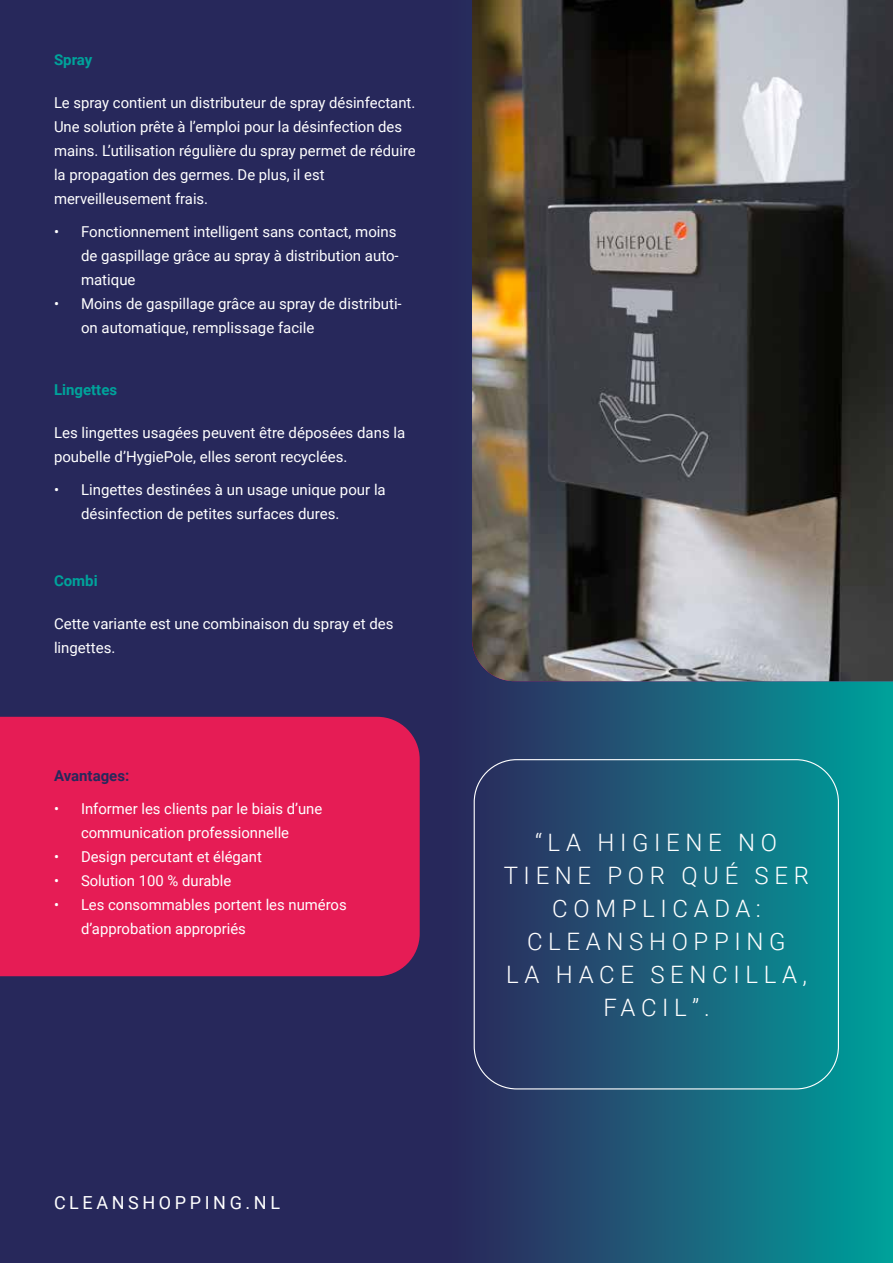
<style>
.page{position:relative;width:893px;height:1263px;background:#27285b}
.page>*{position:absolute;margin:0;border:0;box-sizing:border-box;transform-origin:0 0}
.t1{font:300 24px/33px "Roboto";letter-spacing:.235em;color:#fff;text-align:center}
.t2{font:18px "Roboto";letter-spacing:.2em;color:#fff}
.t3{font:15px/24px "Roboto";color:#fff}
.t4{font:700 15px "Roboto";color:#00a39b}
.t5{font:700 15px "Roboto";color:#27285b}
</style>
<div class="page">
<div style="left:446px;top:0;width:447px;height:1263px;background:linear-gradient(to right,#32255a,#03a09c)"></div>
<div style="left:0;top:717px;width:420px;height:259px;background:#e61c55"></div>
<img style="left:472px;top:0;width:421px;height:681px">
<p class="t4" style="left:54px;top:49px;width:40px">Spray</p>
<p class="t3" style="left:54px;top:91px;width:363px">Le spray contient un distributeur de spray désinfectant.<br>Une solution prête à l’emploi pour la désinfection des mains. L’utilisation régulière du spray permet de réduire la propagation des germes. De plus, il est merveilleusement frais.</p>
<p class="t3" style="left:81px;top:219px;width:319px;text-indent:-27px">• Fonctionnement intelligent sans contact, moins de gaspillage grâce au spray à distribution auto&shy;matique</p>
<p class="t3" style="left:81px;top:291px;width:322px;text-indent:-27px">• Moins de gaspillage grâce au spray de distributi&shy;on automatique, remplissage facile</p>
<p class="t4" style="left:54px;top:379px;width:65px">Lingettes</p>
<p class="t3" style="left:54px;top:420px;width:353px">Les lingettes usagées peuvent être déposées dans la poubelle d’HygiePole, elles seront recyclées.</p>
<p class="t3" style="left:81px;top:477px;width:306px;text-indent:-27px">• Lingettes destinées à un usage unique pour la désinfection de petites surfaces dures.</p>
<p class="t4" style="left:54px;top:570px;width:45px">Combi</p>
<p class="t3" style="left:54px;top:611px;width:341px">Cette variante est une combinaison du spray et des lingettes.</p>
<p class="t5" style="left:54px;top:765px;width:77px">Avantages:</p>
<p class="t3" style="left:54px;top:796px;width:270px;text-align:center">• Informer les clients par le biais d’une communication professionnelle</p>
<p class="t3" style="left:54px;top:844px;width:210px">• Design percutant et élégant</p>
<p class="t3" style="left:54px;top:868px;width:179px">• Solution 100 % durable</p>
<p class="t3" style="left:81px;top:892px;width:267px;text-indent:-27px">• Les consommables portent les numéros d’approbation appropriés</p>
<p class="t2" style="left:54px;top:1190px;width:228px">CLEANSHOPPING.NL</p>
<h1 class="t1" style="left:504px;top:825px;width:307px">“LA HIGIENE NO<br>TIENE POR QUÉ SER<br>COMPLICADA:<br>CLEANSHOPPING<br>LA HACE SENCILLA,<br>FACIL”.</h1>
</div>
